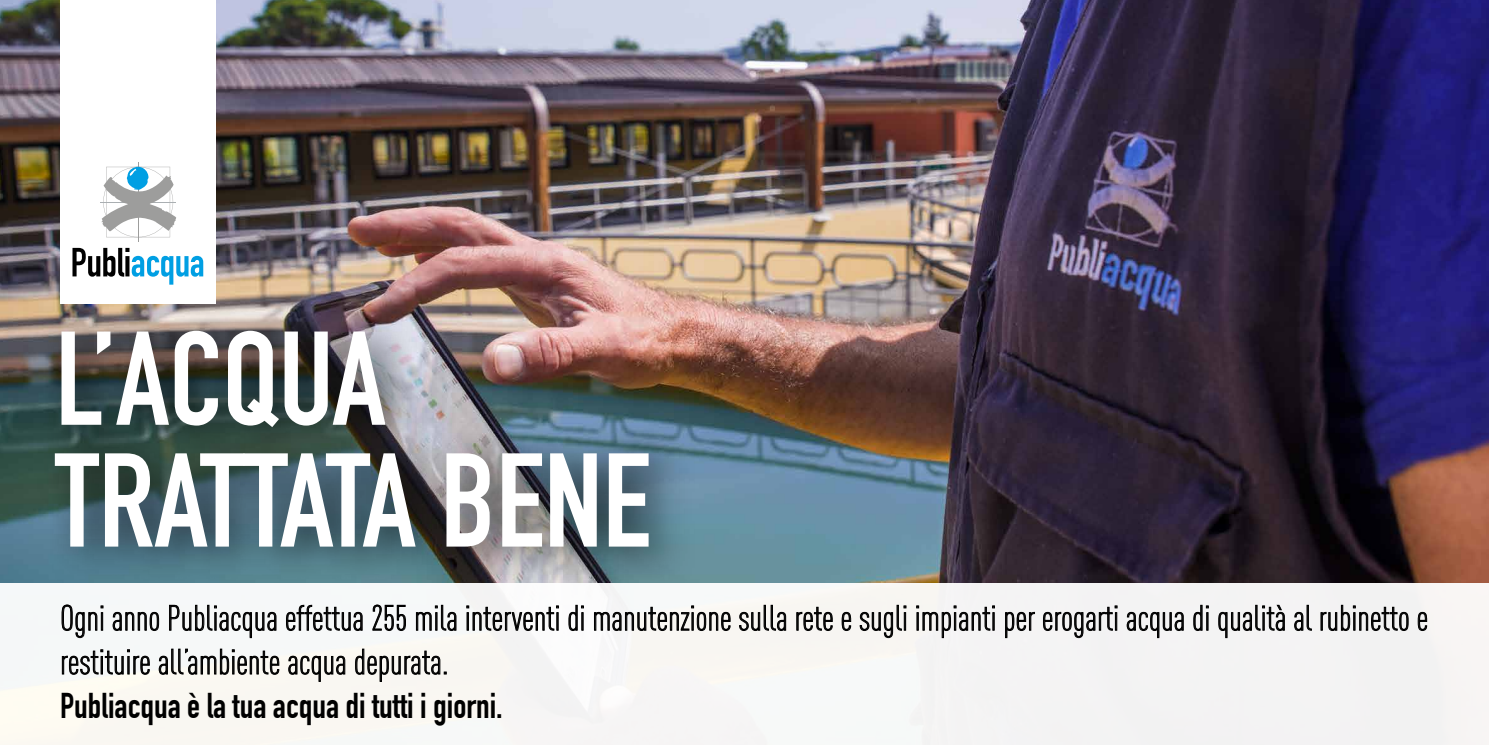
<style>
.page{position:relative;width:1489px;height:745px;background:#fff}
.page>*{position:absolute;margin:0;border:0;box-sizing:border-box;transform-origin:0 0}
.t1{font:700 130.81px/121.7px "DIN Condensed";color:#fff}
.t2{font:300 35px/43.8px "DIN Cond";color:#000}
.t3{font:700 35px "DIN Condensed";color:#000}
</style>
<div class="page">
<img style="left:0;top:0;width:1488px;height:583px">
<div style="left:34px;top:303px;width:662px;height:286px;background:#000;opacity:.75"></div>
<div style="left:0;top:583px;width:1488px;height:161px;background:#f6f6f3"></div>
<div style="left:60px;top:0;width:156px;height:303px;background:#fff"></div>
<hr style="left:100px;top:203px;width:76px;height:1px;background:#aaafb2">
<hr style="left:138px;top:162px;width:1px;height:79px;background:#9d9d9c">
<svg style="left:101px;top:167px;width:75px;height:70px"></svg>
<svg style="left:72px;top:248px;width:131px;height:36px"></svg>
<svg style="left:62px;top:604px;width:41px;height:33px"></svg>
<svg style="left:113px;top:611px;width:46px;height:19px"></svg>
<svg style="left:169px;top:604px;width:107px;height:33px"></svg>
<svg style="left:286px;top:604px;width:76px;height:26px"></svg>
<svg style="left:372px;top:604px;width:34px;height:26px"></svg>
<svg style="left:416px;top:604px;width:40px;height:26px"></svg>
<svg style="left:466px;top:605px;width:92px;height:25px"></svg>
<svg style="left:568px;top:604px;width:15px;height:26px"></svg>
<svg style="left:594px;top:605px;width:136px;height:25px"></svg>
<svg style="left:739px;top:604px;width:47px;height:26px"></svg>
<svg style="left:796px;top:606px;width:36px;height:24px"></svg>
<svg style="left:841px;top:611px;width:10px;height:19px"></svg>
<svg style="left:859px;top:604px;width:47px;height:33px"></svg>
<svg style="left:916px;top:605px;width:78px;height:32px"></svg>
<svg style="left:1005px;top:611px;width:29px;height:26px"></svg>
<svg style="left:1043px;top:605px;width:74px;height:32px"></svg>
<svg style="left:1126px;top:611px;width:57px;height:26px"></svg>
<svg style="left:1193px;top:604px;width:15px;height:26px"></svg>
<svg style="left:1218px;top:604px;width:66px;height:33px"></svg>
<svg style="left:1294px;top:604px;width:17px;height:26px"></svg>
<svg style="left:1320px;top:604px;width:88px;height:26px"></svg>
<svg style="left:1417px;top:611px;width:9px;height:19px"></svg>
<svg style="left:62px;top:649px;width:88px;height:25px"></svg>
<svg style="left:159px;top:648px;width:120px;height:26px"></svg>
<svg style="left:288px;top:655px;width:57px;height:26px"></svg>
<svg style="left:355px;top:648px;width:91px;height:33px"></svg>
<h1 class="t1" style="left:55px;top:318px;width:597px">L’ACQUA<br>TRATTATA BENE</h1>
<p class="t2" style="left:60px;top:595px;width:1369px">Ogni anno Publiacqua effettua 255 mila interventi di manutenzione sulla rete e sugli impianti per erogarti acqua di qualità al rubinetto e restituire all’ambiente acqua depurata.</p>
<p class="t3" style="left:60px;top:684px;width:444px">Publiacqua è la tua acqua di tutti i giorni.</p>
</div>
